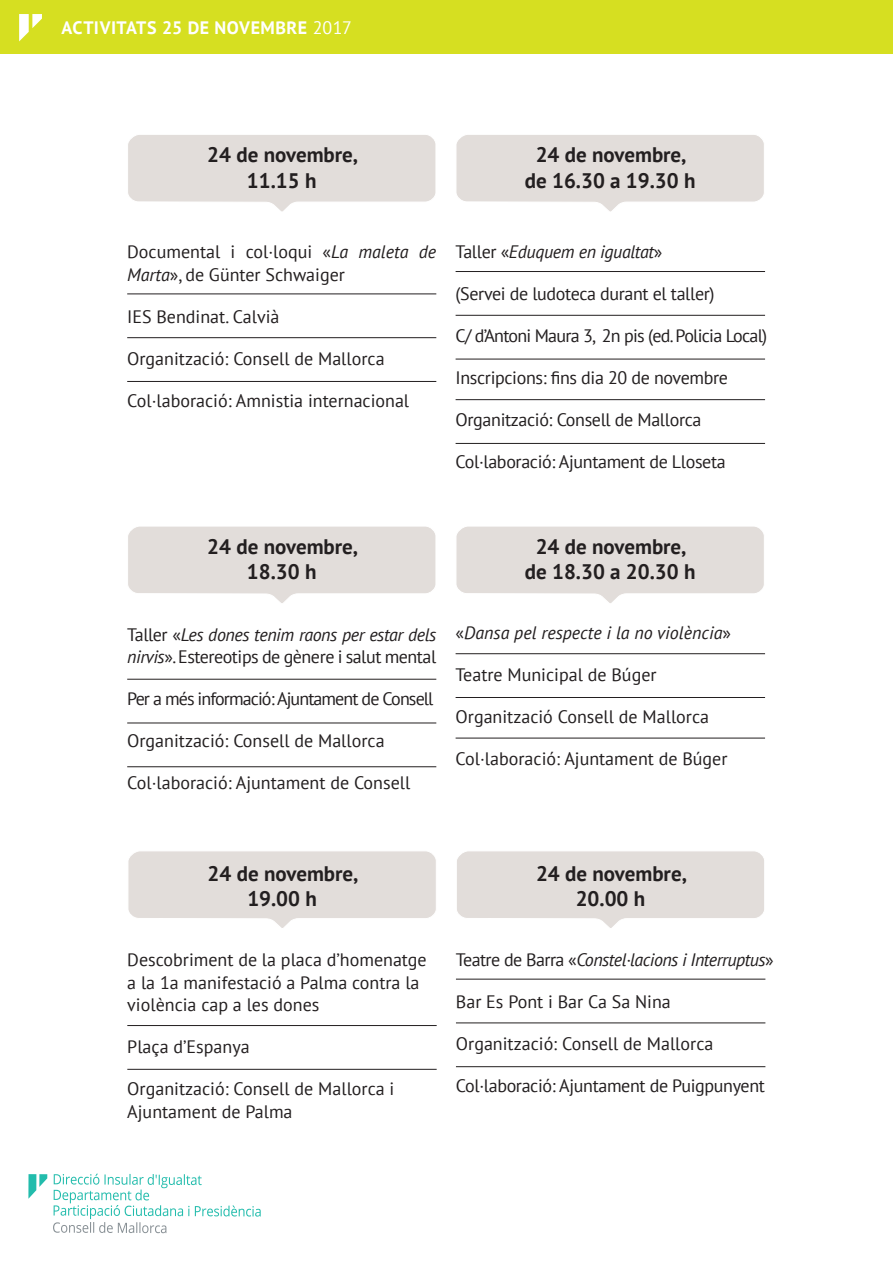
<style>
.page{position:relative;width:893px;height:1263px;background:#fff}
.page>*{position:absolute;margin:0;border:0;box-sizing:border-box;transform-origin:0 0}
.t1{font:700 21px "PT Sans";color:#231f20}
.t2{font:18px/22.5px "PT Sans";color:#231f20}
.t3{font:18px "PT Sans";letter-spacing:-.02em;color:#231f20}
.t4{font:18px/22.5px "PT Sans";letter-spacing:-.025em;color:#231f20}
.t5{font:italic 18px "PT Sans";letter-spacing:-.02em;color:#231f20}
.t6{font:18px "PT Sans";letter-spacing:-.04em;color:#231f20}
.t7{font:18px "PT Sans";letter-spacing:-.05em;color:#231f20}
.t8{font:italic 18px "PT Sans";color:#231f20}
.t9{font:700 18px "PT Sans";letter-spacing:.025em;color:#fff}
.s1{font-weight:400}
.s2{font-style:italic}
.s3{font-style:normal}
</style>
<div class="page">
<div style="left:0;top:0;width:893px;height:54px;background:#d6df21"></div>
<svg style="left:19px;top:14px;width:23px;height:27px"></svg>
<svg style="left:28px;top:1174px;width:19px;height:25px"></svg>
<svg style="left:53px;top:1174px;width:208px;height:59px"></svg>
<svg style="left:128px;top:851px;width:308px;height:77px;background:#e5e1de"></svg>
<svg style="left:457px;top:851px;width:307px;height:77px;background:#e5e1de"></svg>
<hr style="left:127px;top:1025px;width:310px;height:1px;background:#231f20">
<hr style="left:127px;top:1069px;width:310px;height:1px;background:#231f20">
<hr style="left:456px;top:979px;width:309px;height:1px;background:#231f20">
<hr style="left:456px;top:1023px;width:309px;height:1px;background:#231f20">
<hr style="left:456px;top:1066px;width:309px;height:1px;background:#231f20">
<svg style="left:128px;top:135px;width:308px;height:77px;background:#e5e1df"></svg>
<svg style="left:128px;top:526px;width:308px;height:77px;background:#e5e1df"></svg>
<svg style="left:456px;top:135px;width:308px;height:77px;background:#e5e1df"></svg>
<svg style="left:456px;top:526px;width:308px;height:77px;background:#e5e1df"></svg>
<hr style="left:127px;top:294px;width:309px;height:1px;background:#231f20">
<hr style="left:127px;top:337px;width:309px;height:1px;background:#231f20">
<hr style="left:127px;top:381px;width:309px;height:1px;background:#231f20">
<hr style="left:456px;top:271px;width:309px;height:1px;background:#231f20">
<hr style="left:456px;top:315px;width:309px;height:1px;background:#231f20">
<hr style="left:456px;top:399px;width:309px;height:1px;background:#231f20">
<hr style="left:456px;top:359px;width:309px;height:1px;background:#231f20">
<hr style="left:456px;top:443px;width:309px;height:1px;background:#231f20">
<hr style="left:127px;top:679px;width:309px;height:1px;background:#231f20">
<hr style="left:127px;top:723px;width:309px;height:1px;background:#231f20">
<hr style="left:127px;top:766px;width:309px;height:1px;background:#231f20">
<hr style="left:456px;top:653px;width:309px;height:1px;background:#231f20">
<hr style="left:456px;top:697px;width:309px;height:1px;background:#231f20">
<hr style="left:456px;top:738px;width:309px;height:1px;background:#231f20">
<p class="t9" style="left:62px;top:16px;width:292px">ACTIVITATS 25 DE NOVEMBRE <span class="s1">2017</span></p>
<p class="t1" style="left:207px;top:141px;width:152px">24 de novembre,</p>
<p class="t1" style="left:247px;top:166px;width:71px">11.15 h</p>
<p class="t1" style="left:536px;top:141px;width:152px">24 de novembre,</p>
<p class="t1" style="left:525px;top:166px;width:172px">de 16.30 a 19.30 h</p>
<p class="t2" style="left:127px;top:240px;width:311px">Documental i col·loqui «<span class="s2">La maleta de<br>Marta</span>», de Günter Schwaiger</p>
<p class="t2" style="left:127px;top:305px;width:154px">IES Bendinat. Calvià</p>
<p class="t2" style="left:127px;top:347px;width:259px">Organització: Consell de Mallorca</p>
<p class="t2" style="left:127px;top:389px;width:284px">Col·laboració: Amnistia internacional</p>
<p class="t5" style="left:456px;top:241px;width:208px"><span class="s3">Taller «</span>Eduquem en igualtat<span class="s3">»</span></p>
<p class="t3" style="left:456px;top:283px;width:261px">(Servei de ludoteca durant el taller)</p>
<p class="t6" style="left:456px;top:325px;width:313px">C/ d’Antoni Maura 3, 2n pis (ed. Policia Local)</p>
<p class="t3" style="left:456px;top:367px;width:274px">Inscripcions: fins dia 20 de novembre</p>
<p class="t3" style="left:456px;top:409px;width:247px">Organització: Consell de Mallorca</p>
<p class="t3" style="left:456px;top:451px;width:272px">Col·laboració: Ajuntament de Lloseta</p>
<p class="t1" style="left:207px;top:533px;width:152px">24 de novembre,</p>
<p class="t1" style="left:247px;top:558px;width:71px">18.30 h</p>
<p class="t4" style="left:127px;top:623px;width:311px">Taller «<span class="s2">Les dones tenim raons per estar dels nirvis</span>». Estereotips de gènere i salut mental</p>
<p class="t7" style="left:127px;top:687px;width:308px">Per a més informació: Ajuntament de Consell</p>
<p class="t2" style="left:127px;top:729px;width:259px">Organització: Consell de Mallorca</p>
<p class="t2" style="left:127px;top:771px;width:285px">Col·laboració: Ajuntament de Consell</p>
<p class="t1" style="left:536px;top:533px;width:152px">24 de novembre,</p>
<p class="t1" style="left:525px;top:558px;width:172px">de 18.30 a 20.30 h</p>
<p class="t8" style="left:456px;top:621px;width:277px"><span class="s3">«</span>Dansa pel respecte i la no violència<span class="s3">»</span></p>
<p class="t2" style="left:456px;top:663px;width:202px">Teatre Municipal de Búger</p>
<p class="t2" style="left:456px;top:705px;width:255px">Organització Consell de Mallorca</p>
<p class="t2" style="left:456px;top:747px;width:273px">Col·laboració: Ajuntament de Búger</p>
<p class="t1" style="left:208px;top:860px;width:152px">24 de novembre,</p>
<p class="t1" style="left:247px;top:885px;width:71px">19.00 h</p>
<p class="t2" style="left:127px;top:948px;width:301px">Descobriment de la placa d’homenatge a la 1a manifestació a Palma contra la violència cap a les dones</p>
<p class="t2" style="left:127px;top:1035px;width:124px">Plaça d’Espanya</p>
<p class="t2" style="left:127px;top:1077px;width:269px">Organització: Consell de Mallorca i<br>Ajuntament de Palma</p>
<p class="t1" style="left:536px;top:860px;width:152px">24 de novembre,</p>
<p class="t1" style="left:576px;top:885px;width:71px">20.00 h</p>
<p class="t5" style="left:456px;top:948px;width:319px"><span class="s3">Teatre de Barra «</span>Constel·lacions i Interruptus<span class="s3">»</span></p>
<p class="t2" style="left:456px;top:990px;width:216px">Bar Es Pont i Bar Ca Sa Nina</p>
<p class="t2" style="left:456px;top:1032px;width:259px">Organització: Consell de Mallorca</p>
<p class="t3" style="left:456px;top:1074px;width:310px">Col·laboració: Ajuntament de Puigpunyent</p>
</div>
